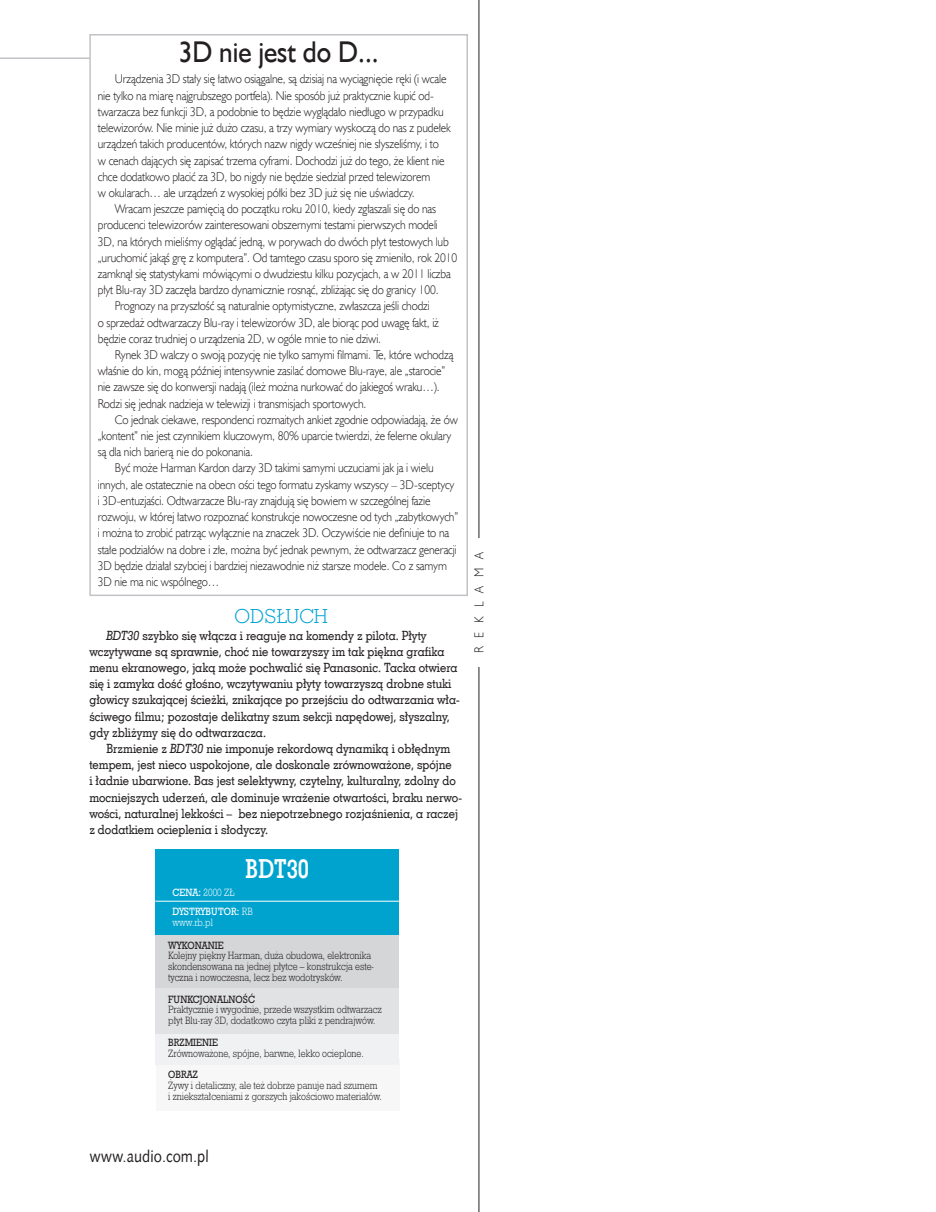
<style>
.page{position:relative;width:936px;height:1212px;background:#fff}
.page>*{position:absolute;margin:0;border:0;box-sizing:border-box;transform-origin:0 0}
.t1{font:30px "Humanst 521 EU";color:#231f20;scale:.9 1}
.t2{font:26.25px "Geo Slab 703 Bd EU";color:#fff;scale:.8 1}
.t3{font:18px "Geo Slab 703 Lt PL";color:#00a3d3}
.t4{font:16.5px "Humanst 531 EU";color:#231f20;scale:.9 1}
.t5{font:12.75px/16.2px "Humanst 521 Lt EU";letter-spacing:-.01em;color:#231f20;scale:.9 1}
.t6{font:12.75px/16.2px "Geo Slab 703 Md EU";color:#231f20;scale:.9 1}
.t7{font:300 12px "Humanst 521 Lt PL";color:#231f20;scale:.9 1}
.t8{font:9px/10.8px "Geo Slb 712 Lt PL";color:#231f20;scale:.9 1}
.t9{font:9px "Geo Slb 712 Md PL";color:#231f20;scale:.9 1}
.t10{font:9px "Geo Slb 712 Lt PL";color:#fff;scale:.9 1}
.t11{font:9px "Geo Slb 712 Md PL";color:#fff;scale:.9 1}
.s1{font-style:italic}
.s2{font-family:"Geo Slb 712 Md PL"}
.s3{font-family:"Geo Slb 712 Lt PL"}
</style>
<div class="page">
<hr style="left:0;top:58px;width:872px;height:1px;background:#c2c3c6">
<div style="left:468px;top:29px;width:411px;height:49px;background:#fff"></div>
<hr style="left:478px;top:0;width:1px;height:1212px;background:#231f20">
<div style="left:472px;top:538px;width:13px;height:128px;background:#fff"></div>
<div style="left:89px;top:34px;width:379px;height:562px;background:#fff;border:2px solid #c2c3c6"></div>
<div style="left:156px;top:1058px;width:244px;height:53px;background:#f7f7f8"></div>
<div style="left:155px;top:1028px;width:244px;height:37px;background:#f0f1f2"></div>
<div style="left:155px;top:934px;width:244px;height:100px;background:#e1e2e4"></div>
<div style="left:155px;top:934px;width:244px;height:54px;background:#d5d6d8"></div>
<div style="left:155px;top:849px;width:244px;height:85px;background:#00a3ce"></div>
<hr style="left:155px;top:901px;width:244px;height:1px;background:#fff">
<h1 class="t1" style="left:179px;top:33px;width:223px">3D nie jest do D...</h1>
<p class="t5" style="left:98px;top:71px;width:394px;text-indent:17px">Urządzenia 3D stały się łatwo osiągalne, są dzisiaj na wyciągnięcie ręki (i wcale nie tylko na miarę najgrubszego portfela). Nie sposób już praktycznie kupić od&shy;twarzacza bez funkcji 3D, a podobnie to będzie wyglądało niedługo w przypadku telewizorów. Nie minie już dużo czasu, a trzy wymiary wyskoczą do nas z pudełek urządzeń takich producentów, których nazw nigdy wcześniej nie słyszeliśmy, i to<br>w cenach dających się zapisać trzema cyframi. Dochodzi już do tego, że klient nie chce dodatkowo płacić za 3D, bo nigdy nie będzie siedział przed telewizorem<br>w okularach… ale urządzeń z wysokiej półki bez 3D już się nie uświadczy.</p>
<p class="t5" style="left:115px;top:200px;width:358px">Wracam jeszcze pamięcią do początku roku 2010, kiedy zgłaszali się do nas</p>
<p class="t5" style="left:98px;top:217px;width:379px">producenci telewizorów zainteresowani obszernymi testami pierwszych modeli</p>
<p class="t5" style="left:98px;top:233px;width:391px">3D, na których mieliśmy oglądać jedną, w porywach do dwóch płyt testowych lub</p>
<p class="t5" style="left:98px;top:249px;width:401px">„uruchomić jakąś grę z komputera”. Od tamtego czasu sporo się zmieniło, rok 2010</p>
<p class="t5" style="left:98px;top:265px;width:393px">zamknął się statystykami mówiącymi o dwudziestu kilku pozycjach, a w 2011 liczba</p>
<p class="t5" style="left:98px;top:281px;width:380px">płyt Blu-ray 3D zaczęła bardzo dynamicznie rosnąć, zbliżając się do granicy 100.</p>
<p class="t5" style="left:115px;top:298px;width:351px">Prognozy na przyszłość są naturalnie optymistyczne, zwłaszcza jeśli chodzi</p>
<p class="t5" style="left:98px;top:314px;width:380px">o sprzedaż odtwarzaczy Blu-ray i telewizorów 3D, ale biorąc pod uwagę fakt, iż</p>
<p class="t5" style="left:98px;top:330px;width:316px">będzie coraz trudniej o urządzenia 2D, w ogóle mnie to nie dziwi.</p>
<p class="t5" style="left:115px;top:346px;width:377px">Rynek 3D walczy o swoją pozycję nie tylko samymi filmami. Te, które wchodzą</p>
<p class="t5" style="left:98px;top:363px;width:388px">właśnie do kin, mogą później intensywnie zasilać domowe Blu-raye, ale „starocie”</p>
<p class="t5" style="left:98px;top:379px;width:381px">nie zawsze się do konwersji nadają (ileż można nurkować do jakiegoś wraku…).</p>
<p class="t5" style="left:98px;top:395px;width:300px">Rodzi się jednak nadzieja w telewizji i transmisjach sportowych.</p>
<p class="t5" style="left:115px;top:411px;width:382px">Co jednak ciekawe, respondenci rozmaitych ankiet zgodnie odpowiadają, że ów</p>
<p class="t5" style="left:98px;top:427px;width:394px">„kontent” nie jest czynnikiem kluczowym, 80% uparcie twierdzi, że felerne okulary</p>
<p class="t5" style="left:98px;top:444px;width:174px">są dla nich barierą nie do pokonania.</p>
<p class="t5" style="left:115px;top:460px;width:356px">Być może Harman Kardon darzy 3D takimi samymi uczuciami jak ja i wielu</p>
<p class="t5" style="left:98px;top:476px;width:397px">innych, ale ostatecznie na obecn ości tego formatu zyskamy wszyscy – 3D-sceptycy</p>
<p class="t5" style="left:98px;top:492px;width:371px">i 3D-entuzjaści. Odtwarzacze Blu-ray znajdują się bowiem w szczególnej fazie</p>
<p class="t5" style="left:98px;top:508px;width:402px">rozwoju, w której łatwo rozpoznać konstrukcje nowoczesne od tych „zabytkowych”</p>
<p class="t5" style="left:98px;top:525px;width:392px">i można to zrobić patrząc wyłącznie na znaczek 3D. Oczywiście nie definiuje to na</p>
<p class="t5" style="left:98px;top:541px;width:400px">stałe podziałów na dobre i złe, można być jednak pewnym, że odtwarzacz generacji</p>
<p class="t5" style="left:98px;top:557px;width:389px">3D będzie działał szybciej i bardziej niezawodnie niż starsze modele. Co z samym</p>
<p class="t5" style="left:98px;top:573px;width:136px">3D nie ma nic wspólnego…</p>
<h3 class="t3" style="left:234px;top:605px;width:95px">ODSŁUCH</h3>
<p class="t6" style="left:89px;top:627px;width:413px;text-indent:17px"><span class="s1">BDT30</span> szybko się włącza i reaguje na komendy z pilota. Płyty wczytywane są sprawnie, choć nie towarzyszy im tak piękna grafika menu ekranowego, jaką może pochwalić się Panasonic. Tacka otwiera się i zamyka dość głośno, wczytywaniu płyty towarzyszą drobne stuki głowicy szukającej ścieżki, znikające po przejściu do odtwarzania wła&shy;ściwego filmu; pozostaje delikatny szum sekcji napędowej, słyszalny, gdy zbliżymy się do odtwarzacza.</p>
<p class="t6" style="left:89px;top:740px;width:415px;text-indent:17px">Brzmienie z <span class="s1">BDT30</span> nie imponuje rekordową dynamiką i obłędnym tempem, jest nieco uspokojone, ale doskonale zrównoważone, spójne<br>i ładnie ubarwione. Bas jest selektywny, czytelny, kulturalny, zdolny do mocniejszych uderzeń, ale dominuje wrażenie otwartości, braku nerwo&shy;wości, naturalnej lekkości – bez niepotrzebnego rozjaśnienia, a raczej z dodatkiem ocieplenia i słodyczy.</p>
<h2 class="t2" style="left:245px;top:852px;width:81px">bdt30</h2>
<p class="t10" style="left:172px;top:886px;width:71px"><span class="s2">CENA:</span> 2000 ZŁ</p>
<p class="t11" style="left:172px;top:905px;width:91px">DYSTRYBUTOR: <span class="s3">rb</span></p>
<p class="t10" style="left:172px;top:916px;width:46px">www.rb.pl</p>
<p class="t9" style="left:168px;top:938px;width:30px">WYKONAN</p>
<p class="t9" style="left:215px;top:938px;width:11px">IE</p>
<p class="t8" style="left:168px;top:950px;width:230px">Kolejny piękny Harman, duża obudowa, elektronika skondensowana na jednej płytce – konstrukcja este&shy;tyczna i nowoczesna, lecz bez wodotrysków.</p>
<p class="t9" style="left:168px;top:992px;width:98px">FUNKCJONALNOŚĆ</p>
<p class="t8" style="left:168px;top:1004px;width:239px">Praktycznie i wygodnie, przede wszystkim odtwarzacz płyt B lu-ray 3D, dodatkowo czyta pliki z pendrajwów.</p>
<p class="t9" style="left:168px;top:1036px;width:56px">BRZMIENIE</p>
<p class="t8" style="left:168px;top:1047px;width:219px">Zrównoważone, spójne, barwne, lekko ocieplone.</p>
<p class="t9" style="left:168px;top:1068px;width:8px">OBRA</p>
<p class="t9" style="left:193px;top:1068px;width:7px">Z</p>
<p class="t8" style="left:168px;top:1080px;width:239px">Żywy i detaliczny, ale też dobrze panuje nad szumem i zniekształceniami z gorszych jakościowo materiałów.</p>
<p class="t7" style="left:471px;top:653px;width:115px;rotate:-90deg">R E K L A M A</p>
<p class="t4" style="left:89px;top:1146px;width:134px">www.audio.com.pl</p>
</div>
